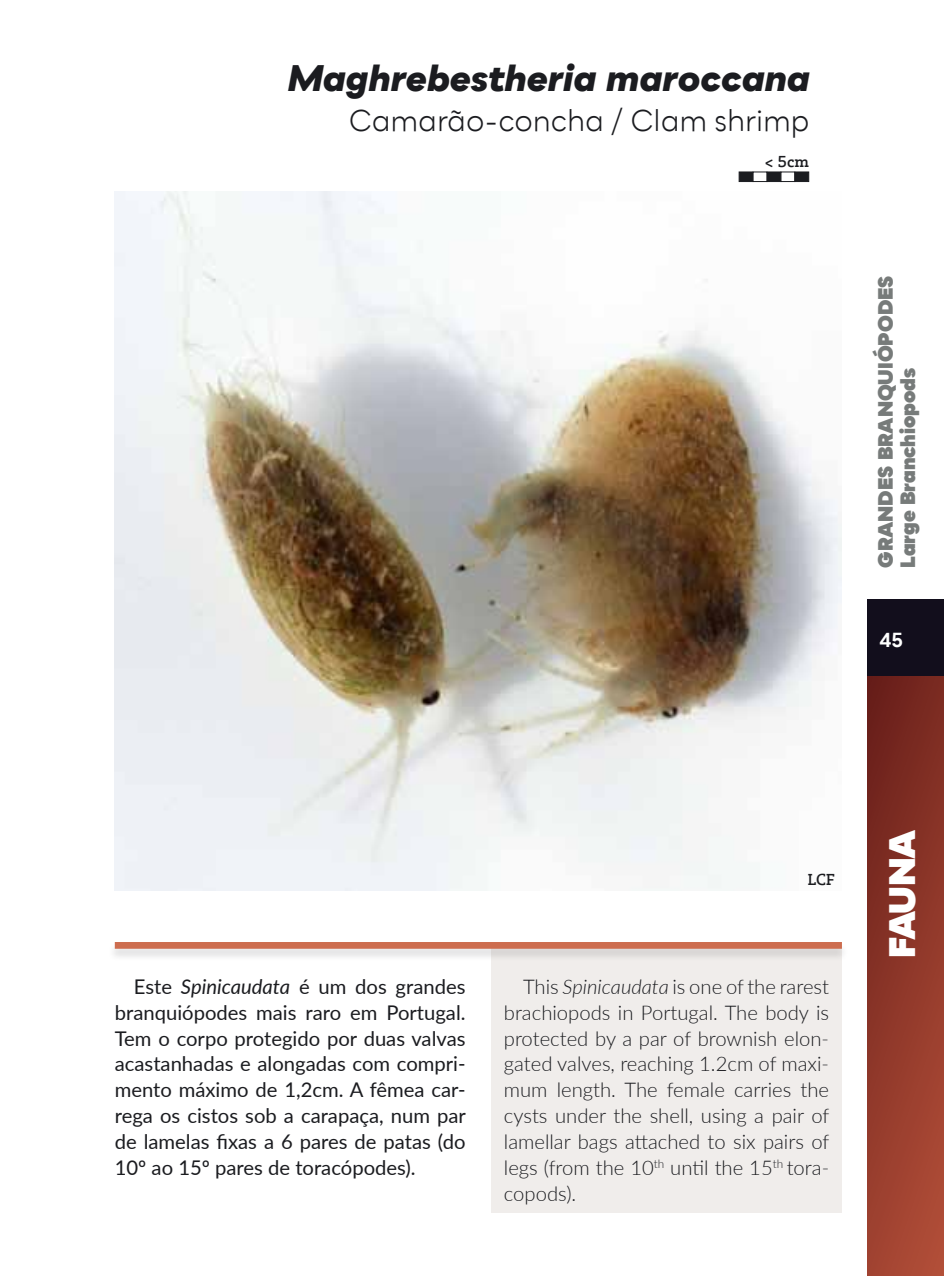
<style>
.page{position:relative;width:944px;height:1276px;background:#fff}
.page>*{position:absolute;margin:0;border:0;box-sizing:border-box;transform-origin:0 0}
.t1{font:italic 800 36px "Bozon";color:#1b1c20}
.t2{font:900 36px "Bozon";letter-spacing:-.055em;color:#fff}
.t3{font:29.25px "Bozon";letter-spacing:-.005em;color:#1b1c20}
.t4{font:300 20.25px/25.9px "Lato";color:#1b1c20;text-align:justify}
.t5{font:20.25px/25.9px "Lato";color:#1b1c20;text-align:justify}
.t6{font:900 20.25px/22.5px "Bozon";letter-spacing:-.005em;color:#777b7a}
.t7{font:700 20.25px "Bozon";color:#fff}
.t8{font:600 15.75px "Multiple Slab Alt II";color:#1b1c20}
.s1{font-style:italic}
</style>
<div class="page">
<div style="left:491px;top:942px;width:351px;height:270px;background:#f0edeb"></div>
<div style="left:108px;top:941px;width:741px;height:20px;background:#1b1c20;opacity:.15"></div>
<div style="left:115px;top:942px;width:727px;height:6px;background:#cd6d4f"></div>
<div style="left:867px;top:676px;width:77px;height:600px;background:linear-gradient(to bottom,#70241d,#ab4a35)"></div>
<div style="left:867px;top:600px;width:77px;height:76px;background:#120e1c"></div>
<img style="left:115px;top:191px;width:727px;height:699px">
<div style="left:739px;top:172px;width:14px;height:10px;background:#1b1c20"></div>
<div style="left:767px;top:172px;width:14px;height:10px;background:#1b1c20"></div>
<div style="left:753px;top:172px;width:14px;height:10px;background:#fff;border:1px solid #1b1c20"></div>
<div style="left:781px;top:172px;width:14px;height:10px;background:#fff;border:1px solid #1b1c20"></div>
<div style="left:795px;top:172px;width:14px;height:10px;background:#1b1c20"></div>
<p class="t1" style="left:287px;top:52px;width:524px">Maghrebestheria maroccana</p>
<p class="t3" style="left:348px;top:102px;width:463px">Camarão-concha / Clam shrimp</p>
<p class="t8" style="left:764px;top:152px;width:46px">&lt; 5cm</p>
<p class="t6" style="left:875px;top:568px;width:293px;rotate:-90deg">GRANDES BRANQUIÓPODES<br>Large Branchiopods</p>
<p class="t7" style="left:880px;top:626px;width:25px">45</p>
<p class="t5" style="left:115px;top:972px;width:353px;text-indent:19px">Este <span class="s1">Spinicaudata</span> é um dos grandes branquiópodes mais raro em Portugal.<br>Tem o corpo protegido por duas valvas acastanhadas e alongadas com compri&shy;mento máximo de 1,2cm. A fêmea car&shy;rega os cistos sob a carapaça, num par de lamelas fixas a 6 pares de patas (do 10º ao 15º pares de toracópodes).</p>
<p class="t8" style="left:807px;top:870px;width:29px">LCF</p>
<p class="t4" style="left:504px;top:973px;width:327px;text-indent:19px">This <span class="s1">Spinicaudata</span> is one of the rarest brachiopods in Portugal. The body is protected by a par of brownish elon&shy;gated valves, reaching 1.2cm of maxi&shy;mum length. The female carries the cysts under the shell, using a pair of lamellar bags attached to six pairs of legs (from the 10<sup>th</sup> until the 15<sup>th</sup> tora&shy;copods).</p>
<p class="t2" style="left:878px;top:957px;width:130px;rotate:-90deg">FAUNA</p>
</div>
